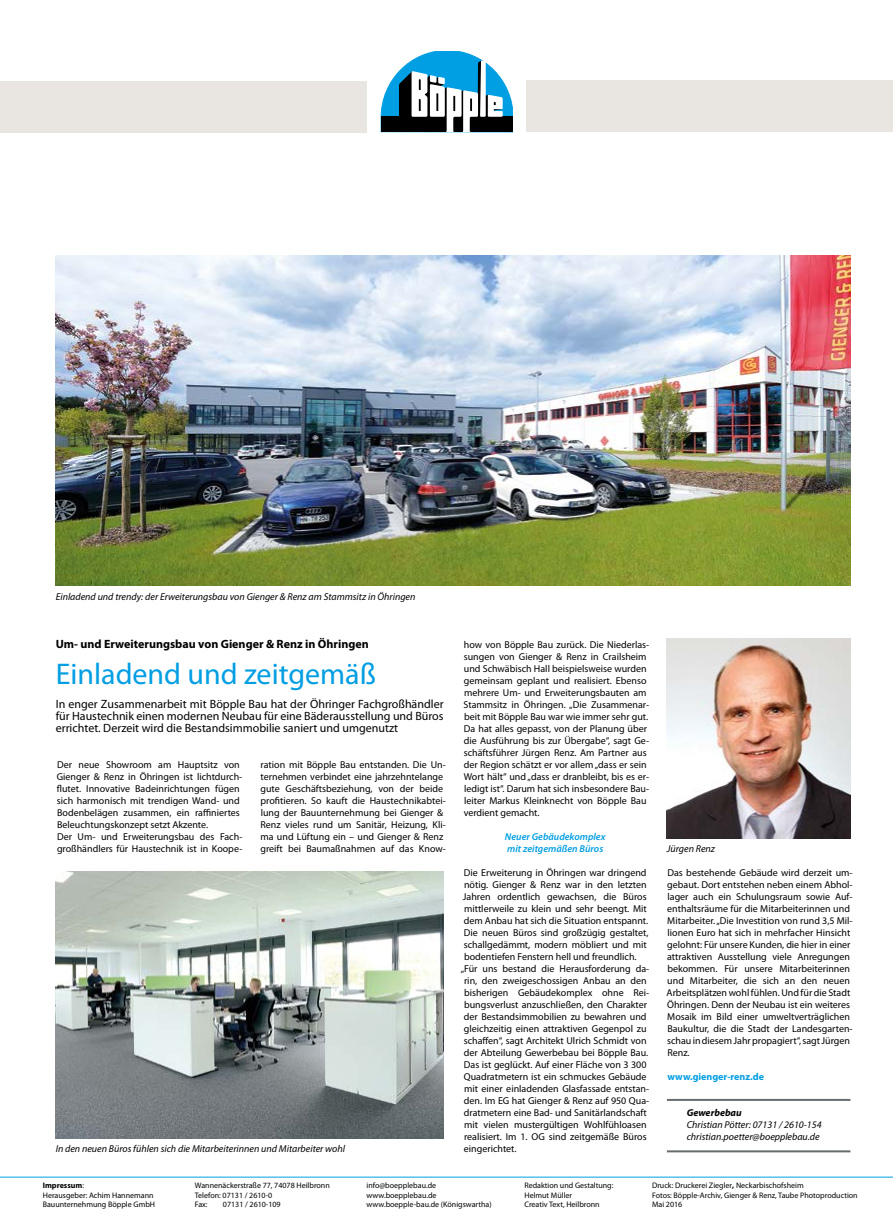
<style>
.page{position:relative;width:893px;height:1219px;background:#fff}
.page>*{position:absolute;margin:0;border:0;box-sizing:border-box;transform-origin:0 0}
.t1{font:30px "Myriad Pro";color:#009ee3}
.t2{font:12px/12px "Myriad Pro";color:#000;text-align:justify}
.t3{font:700 12px "Myriad Pro";color:#000}
.t4{font:10px/12px "Myriad Pro";color:#000}
.t5{font:italic 10px/12px "Myriad Pro";color:#000}
.t6{font:italic 600 10px/12px "Myriad Pro";color:#009ee3}
.t7{font:700 10px "Myriad Pro";color:#009ee3}
.t8{font:italic 700 10px "Myriad Pro";color:#000}
.t9{font:8px/9.6px "Myriad Pro";color:#000}
.s1{font-weight:700}
</style>
<div class="page">
<hr style="left:0;top:1177px;width:893px;height:1px;background:#009ee3">
<div style="left:0;top:81px;width:367px;height:51px;background:#e9e6e2"></div>
<div style="left:526px;top:81px;width:367px;height:51px;background:#e9e6e2"></div>
<svg style="left:381px;top:51px;width:131px;height:81px"></svg>
<img style="left:56px;top:255px;width:794px;height:330px">
<hr style="left:667px;top:1099px;width:183px;height:2px;background:#666c6e">
<hr style="left:667px;top:1150px;width:183px;height:2px;background:#666c6e">
<img style="left:56px;top:871px;width:388px;height:267px">
<img style="left:667px;top:638px;width:183px;height:200px">
<p class="t5" style="left:56px;top:590px;width:361px">Einladend und trendy: der Erweiterungsbau von Gienger &amp; Renz am Stammsitz in Öhringen</p>
<p class="t3" style="left:56px;top:636px;width:315px">Um- und Erweiterungsbau von Gienger &amp; Renz in Öhringen</p>
<h1 class="t1" style="left:56px;top:655px;width:322px">Einladend und zeitgemäß</h1>
<p class="t2" style="left:56px;top:698px;width:389px">In enger Zusammenarbeit mit Böpple Bau hat der Öhringer Fachgroßhändler für Haustechnik einen modernen Neubau für eine Bäderausstellung und Büros errichtet. Derzeit wird die Bestandsimmobilie saniert und umgenutzt</p>
<p class="t4" style="left:260px;top:758px;width:187px">ration mit Böpple Bau entstanden. Die Un&shy;ternehmen verbindet eine jahrzehntelange gute Geschäftsbeziehung, von der beide profitieren. So kauft die Haustechnikabtei&shy;lung der Bauunternehmung bei Gienger &amp; Renz vieles rund um Sanitär, Heizung, Kli&shy;ma und Lüftung ein – und Gienger &amp; Renz greift bei Baumaßnahmen auf das Know-</p>
<p class="t4" style="left:57px;top:758px;width:187px">Der neue Showroom am Hauptsitz von Gienger &amp; Renz in Öhringen ist lichtdurch&shy;flutet. Innovative Badeinrichtungen fügen sich harmonisch mit trendigen Wand- und Bodenbelägen zusammen, ein raffiniertes Beleuchtungskonzept setzt Akzente.<br>Der Um- und Erweiterungsbau des Fach&shy;großhändlers für Haustechnik ist in Koope-</p>
<p class="t5" style="left:56px;top:1142px;width:291px">In den neuen Büros fühlen sich die Mitarbeiterinnen und Mitarbeiter wohl</p>
<p class="t4" style="left:464px;top:638px;width:187px">how von Böpple Bau zurück. Die Niederlas&shy;sungen von Gienger &amp; Renz in Crailsheim und Schwäbisch Hall beispielsweise wurden gemeinsam geplant und realisiert. Ebenso mehrere Um- und Erweiterungsbauten am Stammsitz in Öhringen. „Die Zusammenar&shy;beit mit Böpple Bau war wie immer sehr gut.<br>Da hat alles gepasst, von der Planung über die Ausführung bis zur Übergabe“, sagt Ge&shy;schäftsführer Jürgen Renz. Am Partner aus der Region schätzt er vor allem „dass er sein Wort hält“ und „dass er dranbleibt, bis es er&shy;ledigt ist“. Darum hat sich insbesondere Bau&shy;leiter Markus Kleinknecht von Böpple Bau verdient gemacht.</p>
<p class="t6" style="left:505px;top:830px;width:102px">Neuer Gebäudekomplex mit zeitgemäßen Büros</p>
<p class="t4" style="left:464px;top:866px;width:184px">Die Erweiterung in Öhringen war dringend</p>
<p class="t4" style="left:464px;top:878px;width:184px">nötig. Gienger &amp; Renz war in den letzten</p>
<p class="t4" style="left:463px;top:890px;width:185px">Jahren ordentlich gewachsen, die Büros</p>
<p class="t4" style="left:464px;top:902px;width:184px">mittlerweile zu klein und sehr beengt. Mit</p>
<p class="t4" style="left:464px;top:914px;width:186px">dem Anbau hat sich die Situation entspannt.</p>
<p class="t4" style="left:464px;top:926px;width:186px">Die neuen Büros sind großzügig gestaltet,</p>
<p class="t4" style="left:464px;top:938px;width:185px">schallgedämmt, modern möbliert und mit</p>
<p class="t4" style="left:464px;top:950px;width:174px">bodentiefen Fenstern hell und freundlich.</p>
<p class="t4" style="left:461px;top:962px;width:190px">„Für uns bestand die Herausforderung da-</p>
<p class="t4" style="left:464px;top:974px;width:184px">rin, den zweigeschossigen Anbau an den</p>
<p class="t4" style="left:464px;top:986px;width:187px">bisherigen Gebäudekomplex ohne Rei-</p>
<p class="t4" style="left:464px;top:998px;width:185px">bungsverlust anzuschließen, den Charakter</p>
<p class="t4" style="left:464px;top:1010px;width:184px">der Bestandsimmobilien zu bewahren und</p>
<p class="t4" style="left:464px;top:1022px;width:184px">gleichzeitig einen attraktiven Gegenpol zu</p>
<p class="t4" style="left:464px;top:1034px;width:184px">schaffen“, sagt Architekt Ulrich Schmidt von</p>
<p class="t4" style="left:464px;top:1046px;width:186px">der Abteilung Gewerbebau bei Böpple Bau.</p>
<p class="t4" style="left:464px;top:1058px;width:184px">Das ist geglückt. Auf einer Fläche von 3 300</p>
<p class="t4" style="left:464px;top:1070px;width:184px">Quadratmetern ist ein schmuckes Gebäude</p>
<p class="t4" style="left:464px;top:1082px;width:187px">mit einer einladenden Glasfassade entstan-</p>
<p class="t4" style="left:464px;top:1094px;width:187px">den. Im EG hat Gienger &amp; Renz auf 950 Qua-</p>
<p class="t4" style="left:464px;top:1106px;width:185px">dratmetern eine Bad- und Sanitärlandschaft</p>
<p class="t4" style="left:464px;top:1118px;width:184px">mit vielen mustergültigen Wohlfühloasen</p>
<p class="t4" style="left:464px;top:1130px;width:184px">realisiert. Im 1. OG sind zeitgemäße Büros</p>
<p class="t4" style="left:464px;top:1142px;width:54px">eingerichtet.</p>
<p class="t5" style="left:667px;top:842px;width:50px">Jürgen Renz</p>
<p class="t4" style="left:667px;top:866px;width:188px">Das bestehende Gebäude wird derzeit um&shy;gebaut. Dort entstehen neben einem Abhol&shy;lager auch ein Schulungsraum sowie Auf&shy;enthaltsräume für die Mitarbeiterinnen und Mitarbeiter. „Die Investition von rund 3,5 Mil&shy;lionen Euro hat sich in mehrfacher Hinsicht gelohnt: Für unsere Kunden, die hier in einer attraktiven Ausstellung viele Anregungen bekommen. Für unsere Mitarbeiterinnen und Mitarbeiter, die sich an den neuen Arbeitsplätzen wohl fühlen. Und für die Stadt Öhringen. Denn der Neubau ist ein weiteres Mosaik im Bild einer umweltverträglichen Baukultur, die die Stadt der Landesgarten&shy;schau in diesem Jahr propagiert“, sagt Jürgen Renz.</p>
<p class="t7" style="left:667px;top:1070px;width:98px">www.gienger-renz.de</p>
<p class="t8" style="left:687px;top:1106px;width:57px">Gewerbebau</p>
<p class="t5" style="left:687px;top:1118px;width:136px">Christian Pötter: 07131 / 2610-154 christian.poetter@boepplebau.de</p>
<p class="t9" style="left:43px;top:1180px;width:114px"><span class="s1">Impressum</span>:<br>Herausgeber: Achim Hannemann<br>Bauunternehmung Böpple GmbH</p>
<p class="t9" style="left:366px;top:1180px;width:127px">info@boepplebau.de www.boepplebau.de www.boepple-bau.de (Königswartha)</p>
<p class="t9" style="left:524px;top:1180px;width:90px">Redaktion und Gestaltung:<br>Helmut Müller<br>Creativ Text, Heilbronn</p>
<p class="t9" style="left:652px;top:1180px;width:207px">Druck: Druckerei Ziegler<span class="s1">,</span> Neckarbischofsheim<br>Fotos: Böpple-Archiv, Gienger &amp; Renz, Taube Photoproduction<br>Mai 2016</p>
<p class="t9" style="left:195px;top:1180px;width:136px">Wannenäckerstraße 77, 74078 Heilbronn<br>Telefon: 07131 / 2610-0<br>Fax:</p>
<p class="t9" style="left:223px;top:1200px;width:59px">07131 / 2610-109</p>
</div>
